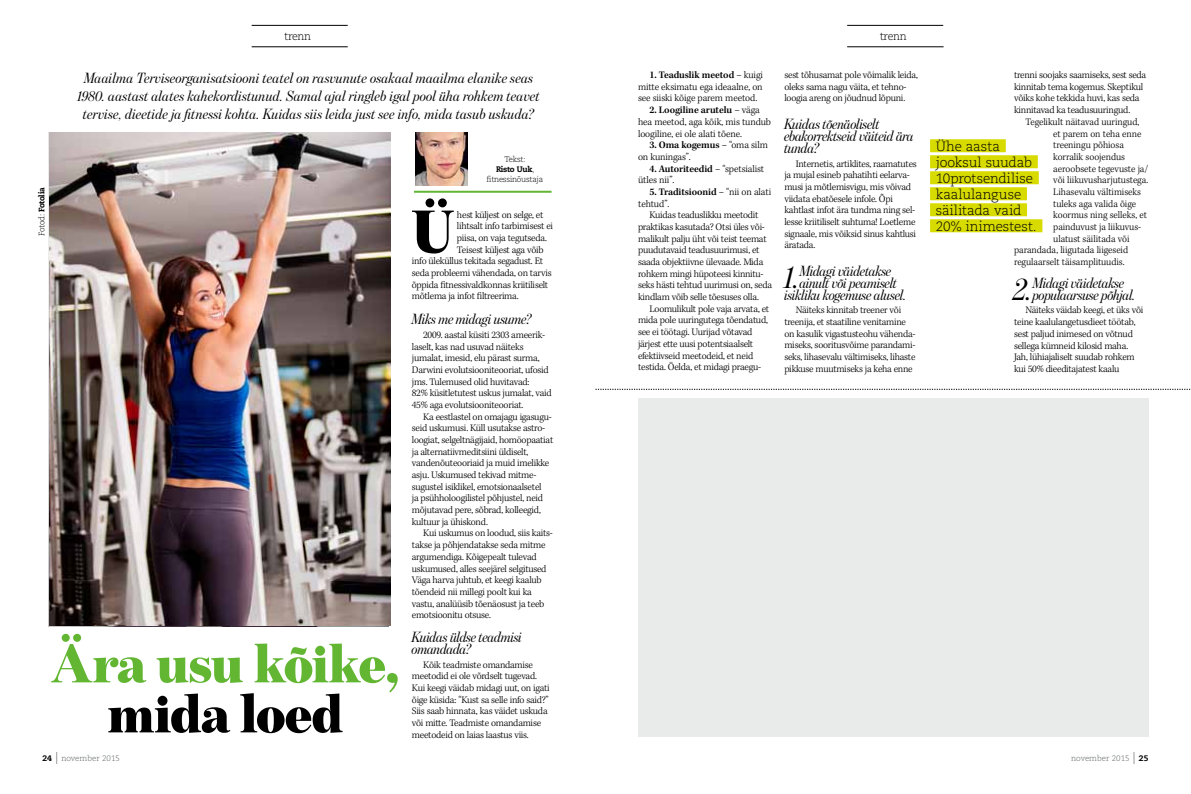
<style>
.page{position:relative;width:1191px;height:794px;background:#fff}
.page>*{position:absolute;margin:0;border:0;box-sizing:border-box;transform-origin:0 0}
.t1{font:900 61.5px "Benton Mod Disp";color:#000}
.t2{font:900 55px "Benton Mod Disp";letter-spacing:-.02em;color:#62b632}
.t3{font:900 55px "Benton Mod Disp";letter-spacing:-.015em;color:#000}
.t4{font:italic 15px/18px "Benton Mod Disp";letter-spacing:-.005em;color:#000;text-align:center}
.t5{font:italic 15px/12px "Benton Mod Disp";letter-spacing:-.025em;color:#000}
.t6{font:300 13.5px/16px "Caecilia LT Std";letter-spacing:-.01em;color:#000}
.t7{font:300 11px "Caecilia LT Std";letter-spacing:-.035em;color:#000}
.t8{font:300 10.3px/11.7px "Kepler Std";letter-spacing:-.025em;color:#000}
.t9{font:300 10.3px "Kepler Std";letter-spacing:-.005em;color:#000;scale:.96 1}
.t10{font:300 8px/10px "Caecilia LT Std";letter-spacing:-.03em;color:#000;text-align:center}
.t11{font:300 8px "Caecilia LT Std";color:#5e6264}
.t12{font:800 8px "Caecilia LT Std";letter-spacing:-.03em;color:#000}
.s1{font-weight:300}
.s2{font-weight:800}
.s3{font-weight:600}
.s4{font-size:32.5px}
.s5{font-weight:800;color:#000}
.s6{font-size:12px}
</style>
<div class="page">
<hr style="left:252px;top:47px;width:96px;height:1px;background:#000">
<hr style="left:252px;top:25px;width:96px;height:1px;background:#000">
<div style="left:638px;top:398px;width:510px;height:339px;background:#e9eaea"></div>
<svg style="left:595px;top:389px;width:596px;height:1px"></svg>
<div style="left:930px;top:139px;width:75px;height:13px;background:#d8db00"></div>
<div style="left:930px;top:155px;width:107px;height:13px;background:#d8db00"></div>
<div style="left:930px;top:171px;width:108px;height:13px;background:#d8db00"></div>
<div style="left:930px;top:187px;width:97px;height:13px;background:#d8db00"></div>
<div style="left:930px;top:203px;width:97px;height:13px;background:#d8db00"></div>
<div style="left:930px;top:219px;width:112px;height:13px;background:#d8db00"></div>
<img style="left:415px;top:133px;width:52px;height:52px">
<hr style="left:414px;top:191px;width:137px;height:2px;background:#62b632">
<hr style="left:847px;top:25px;width:96px;height:1px;background:#000">
<hr style="left:847px;top:47px;width:96px;height:1px;background:#000">
<img style="left:50px;top:132px;width:341px;height:493px">
<p class="t7" style="left:284px;top:30px;width:28px">trenn</p>
<p class="t4" style="left:77px;top:68px;width:464px">Maailma Terviseorganisatsiooni teatel on rasvunute osakaal maailma elanike seas<br>1980. aastast alates kahekordistunud. Samal ajal ringleb igal pool üha rohkem teavet tervise, dieetide ja fitnessi kohta. Kuidas siis leida just see info, mida tasub uskuda?</p>
<p class="t12" style="left:37px;top:236px;width:50px;rotate:-90deg"><span class="s1">Fotod:</span> Fotolia</p>
<h2 class="t2" style="left:51px;top:632px;width:349px">Ära usu kõike,</h2>
<h2 class="t3" style="left:108px;top:682px;width:237px">mida loed</h2>
<p class="t10" style="left:486px;top:155px;width:58px">Tekst:<br><span class="s2">Risto Uuk</span>, fitnessinõustaja</p>
<h1 class="t1" style="left:412px;top:196px;width:44px">Ü</h1>
<p class="t8" style="left:457px;top:209px;width:88px">hest küljest on selge, et</p>
<p class="t8" style="left:457px;top:221px;width:98px">lihtsalt info tarbimisest ei</p>
<p class="t8" style="left:457px;top:232px;width:91px">piisa, on vaja tegutseda.</p>
<p class="t8" style="left:457px;top:244px;width:88px">Teisest küljest aga võib</p>
<p class="t8" style="left:412px;top:256px;width:133px">info üleküllus tekitada segadust. Et</p>
<p class="t8" style="left:412px;top:267px;width:141px">seda probleemi vähendada, on tarvis</p>
<p class="t8" style="left:412px;top:279px;width:138px">õppida fitnessivaldkonnas kriitiliselt</p>
<p class="t8" style="left:412px;top:291px;width:108px">mõtlema ja infot filtreerima.</p>
<h3 class="t5" style="left:412px;top:313px;width:121px">Miks me midagi usume?</h3>
<p class="t8" style="left:412px;top:329px;width:141px;text-indent:11px">2009. aastal küsiti 2303 ameerik&shy;laselt, kas nad usuvad näiteks jumalat, imesid, elu pärast surma, Darwini evolutsiooniteooriat, ufosid jms. Tulemused olid huvitavad:<br>82% küsitletutest uskus jumalat, vaid 45% aga evolutsiooniteooriat.</p>
<p class="t8" style="left:412px;top:411px;width:143px;text-indent:11px">Ka eestlastel on omajagu igasugu&shy;seid uskumusi. Küll usutakse astro&shy;loogiat, selgeltnägijaid, homöopaatiat ja alternatiivmeditsiini üldiselt, vandenõuteooriaid ja muid imelikke asju. Uskumused tekivad mitme&shy;sugustel isiklikel, emotsionaalsetel<br>ja psühholoogilistel põhjustel, neid mõjutavad pere, sõbrad, kolleegid, kultuur ja ühiskond.</p>
<p class="t8" style="left:412px;top:528px;width:143px;text-indent:11px">Kui uskumus on loodud, siis kaits&shy;takse ja põhjendatakse seda mitme argumendiga. Kõigepealt tulevad uskumused, alles seejärel selgitused Väga harva juhtub, et keegi kaalub tõendeid nii millegi poolt kui ka vastu, analüüsib tõenäosust ja teeb emotsioonitu otsuse.</p>
<h3 class="t5" style="left:412px;top:631px;width:112px">Kuidas üldse teadmisi omandada?</h3>
<p class="t8" style="left:412px;top:659px;width:139px;text-indent:11px">Kõik teadmiste omandamise meetodid ei ole võrdselt tugevad.<br>Kui keegi väidab midagi uut, on igati õige küsida: “Kust sa selle info said?” Siis saab hinnata, kas väidet uskuda või mitte. Teadmiste omandamise meetodeid on laias laastus viis.</p>
<p class="t7" style="left:879px;top:30px;width:28px">trenn</p>
<p class="t8" style="left:638px;top:69px;width:127px;text-align:justify;text-indent:11px"><span class="s3">1. Teaduslik meetod</span> – kuigi mitte eksimatu ega ideaalne, on see siiski kõige parem meetod.</p>
<p class="t8" style="left:638px;top:104px;width:134px;text-indent:11px"><span class="s3">2. Loogiline arutelu</span> – väga hea meetod, aga kõik, mis tundub loogiline, ei ole alati tõene.</p>
<p class="t8" style="left:638px;top:140px;width:131px;text-indent:11px"><span class="s3">3. Oma kogemus</span> – “oma silm on kuningas”.</p>
<p class="t8" style="left:638px;top:163px;width:128px;text-indent:11px"><span class="s3">4. Autoriteedid</span> – “spetsialist ütles nii”.</p>
<p class="t8" style="left:638px;top:186px;width:135px;text-indent:11px"><span class="s3">5. Traditsioonid</span> – “nii on alati tehtud”.</p>
<p class="t8" style="left:638px;top:210px;width:136px;text-indent:11px">Kuidas teaduslikku meetodit praktikas kasutada? Otsi üles või&shy;malikult palju üht või teist teemat puudutavaid teadusuurimusi, et saada objektiivne ülevaade. Mida rohkem mingi hüpoteesi kinnitu&shy;seks hästi tehtud uurimusi on, seda kindlam võib selle tõesuses olla.</p>
<p class="t8" style="left:638px;top:303px;width:133px;text-indent:11px">Loomulikult pole vaja arvata, et mida pole uuringutega tõendatud, see ei töötagi. Uurijad võtavad järjest ette uusi potentsiaalselt efektiivseid meetodeid, et neid testida. Öelda, et midagi praegu-</p>
<p class="t8" style="left:784px;top:69px;width:135px">sest tõhusamat pole võimalik leida, oleks sama nagu väita, et tehno&shy;loogia areng on jõudnud lõpuni.</p>
<h3 class="t5" style="left:784px;top:118px;width:131px">Kuidas tõenäoliselt ebakorrektseid väiteid ära tunda?</h3>
<p class="t8" style="left:784px;top:158px;width:134px;text-indent:11px">Internetis, artiklites, raamatutes ja mujal esineb pahatihti eelarva&shy;musi ja mõtlemisvigu, mis võivad viidata ebatõesele infole. Õpi kahtlast infot ära tundma ning sel&shy;lesse kriitiliselt suhtuma! Loetleme signaale, mis võiksid sinus kahtlusi äratada.</p>
<h3 class="t5" style="left:784px;top:264px;width:109px"><span class="s4">1.</span> Midagi väidetakse</h3>
<h3 class="t5" style="left:799px;top:276px;width:99px">ainult või peamiselt</h3>
<h3 class="t5" style="left:784px;top:288px;width:124px">isikliku kogemuse alusel.</h3>
<p class="t8" style="left:784px;top:305px;width:133px;text-indent:11px">Näiteks kinnitab treener või treenija, et staatiline venitamine on kasulik vigastusteohu vähenda&shy;miseks, sooritusvõime parandami&shy;seks, lihasevalu vältimiseks, lihaste pikkuse muutmiseks ja keha enne</p>
<p class="t8" style="left:1014px;top:69px;width:134px">trenni soojaks saamiseks, sest seda kinnitab tema kogemus. Skeptikul võiks kohe tekkida huvi, kas seda kinnitavad ka teadusuuringud.</p>
<p class="t9" style="left:1025px;top:116px;width:120px">Tegelikult näitavad uuringud,</p>
<p class="t9" style="left:1053px;top:127px;width:93px">et parem on teha enne</p>
<p class="t9" style="left:1053px;top:139px;width:75px">treeningu põhiosa</p>
<p class="t9" style="left:1053px;top:151px;width:76px">korralik soojendus</p>
<p class="t9" style="left:1053px;top:163px;width:101px">aeroobsete tegevuste ja/</p>
<p class="t9" style="left:1053px;top:174px;width:100px">või liikuvusharjutustega.</p>
<p class="t9" style="left:1053px;top:186px;width:93px">Lihasevalu vältimiseks</p>
<p class="t9" style="left:1053px;top:198px;width:88px">tuleks aga valida õige</p>
<p class="t9" style="left:1053px;top:209px;width:99px">koormus ning selleks, et</p>
<p class="t9" style="left:1053px;top:221px;width:93px">painduvust ja liikuvus-</p>
<p class="t9" style="left:1053px;top:233px;width:81px">ulatust säilitada või</p>
<p class="t9" style="left:1014px;top:244px;width:120px">parandada, liigutada liigeseid</p>
<p class="t9" style="left:1014px;top:256px;width:117px">regulaarselt täisamplituudis.</p>
<h3 class="t5" style="left:1032px;top:276px;width:105px;text-indent:-19px"><span class="s4">2.</span> Midagi väidetakse populaarsuse põhjal.</h3>
<p class="t8" style="left:1014px;top:305px;width:131px;text-indent:11px">Näiteks väidab keegi, et üks või teine kaalulangetusdieet töötab, sest paljud inimesed on võtnud sellega kümneid kilosid maha.<br>Jah, lühiajaliselt suudab rohkem kui 50% dieeditajatest kaalu</p>
<h3 class="t6" style="left:935px;top:138px;width:102px">Ühe aasta jooksul suudab<br>10protsendilise kaalulanguse säilitada vaid<br>20% inimestest.</h3>
<p class="t11" style="left:43px;top:753px;width:79px"><span class="s5">24</span> <span class="s6">|</span> november 2015</p>
<p class="t11" style="left:1071px;top:753px;width:79px">november 2015 <span class="s6">|</span> <span class="s5">25</span></p>
</div>
